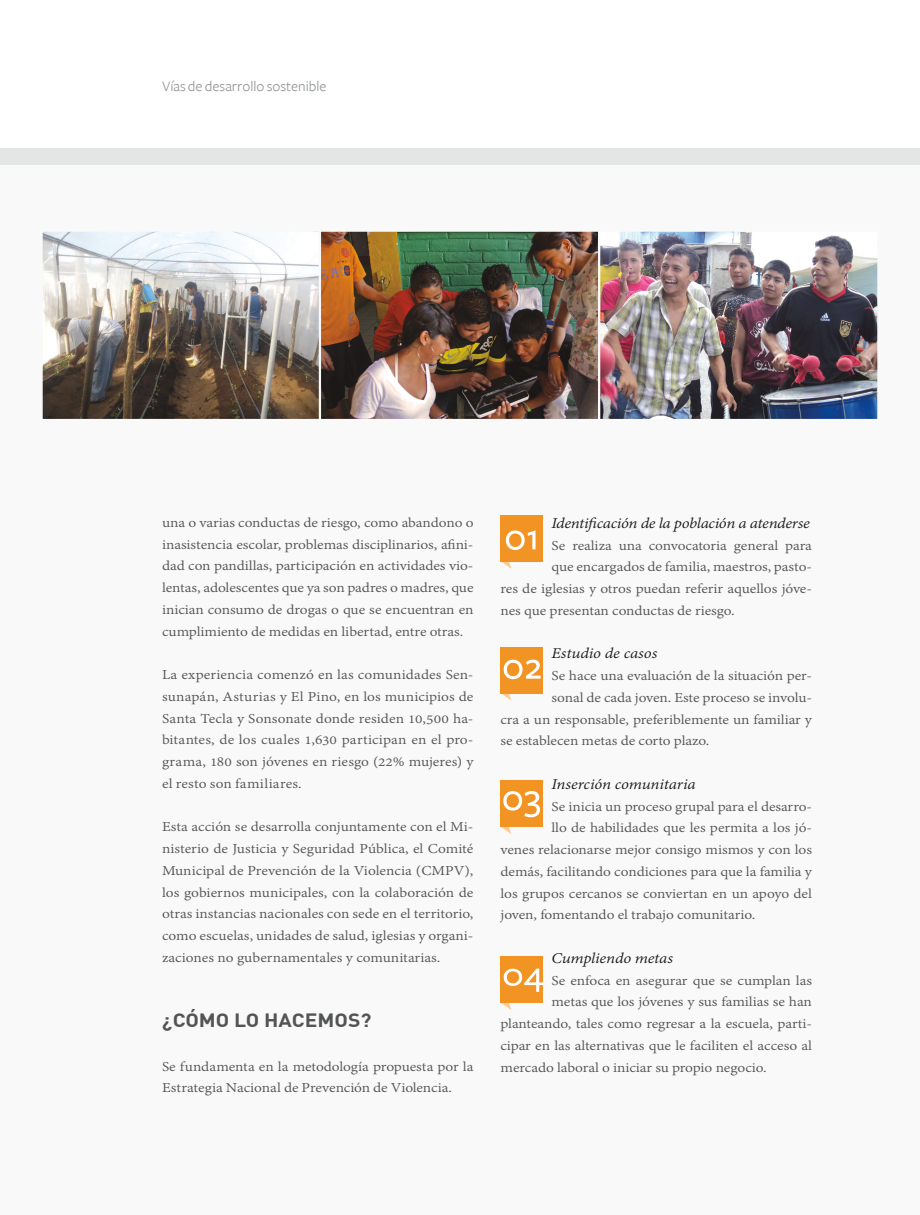
<style>
.page{position:relative;width:920px;height:1215px;background:#fff}
.page>*{position:absolute;margin:0;border:0;box-sizing:border-box;transform-origin:0 0}
.t1{font:700 18.9px "DIN Pro";color:#535554;scale:1.11 1}
.t2{font:italic 16.2px "Adobe Devanagari";letter-spacing:-.015em;color:#1c1b1a;scale:1.11 1}
.t3{font:15px "Freight Sans";color:#969898}
.t4{font:14.85px/21.8px "Adobe Devanagari";letter-spacing:-.005em;color:#535554;text-align:justify;scale:1.11 1}
</style>
<div class="page">
<div style="left:0;top:149px;width:919px;height:1066px;background:#f9f9f9"></div>
<svg style="left:502px;top:562px;width:9px;height:7px"></svg>
<div style="left:500px;top:515px;width:43px;height:47px;background:#f29423"></div>
<svg style="left:506px;top:530px;width:29px;height:20px"></svg>
<svg style="left:500px;top:693px;width:11px;height:7px"></svg>
<div style="left:500px;top:647px;width:43px;height:46px;background:#f29423"></div>
<svg style="left:504px;top:660px;width:37px;height:19px"></svg>
<svg style="left:501px;top:827px;width:10px;height:7px"></svg>
<div style="left:500px;top:780px;width:43px;height:47px;background:#f29423"></div>
<svg style="left:503px;top:791px;width:37px;height:26px"></svg>
<img style="left:43px;top:233px;width:833px;height:185px">
<div style="left:40px;top:230px;width:282px;height:191px;border:2px solid #f9f9f9"></div>
<div style="left:319px;top:230px;width:281px;height:191px;border:2px solid #f9f9f9"></div>
<div style="left:598px;top:230px;width:281px;height:191px;border:2px solid #f9f9f9"></div>
<svg style="left:501px;top:1003px;width:10px;height:7px"></svg>
<div style="left:500px;top:956px;width:43px;height:47px;background:#f29423"></div>
<svg style="left:504px;top:969px;width:39px;height:23px"></svg>
<div style="left:0;top:148px;width:919px;height:17px;background:#e4e5e5"></div>
<p class="t3" style="left:162px;top:78px;width:166px">Vías de desarrollo sostenible</p>
<p class="t4" style="left:162px;top:513px;width:282px">una o varias conductas de riesgo, como abandono o inasistencia escolar, problemas disciplinarios, afini&shy;dad con pandillas, participación en actividades vio&shy;lentas, adolescentes que ya son padres o madres, que inician consumo de drogas o que se encuentran en cumplimiento de medidas en libertad, entre otras.</p>
<p class="t4" style="left:162px;top:665px;width:282px">La experiencia comenzó en las comunidades Sen&shy;sunapán, Asturias y El Pino, en los municipios de Santa Tecla y Sonsonate donde residen 10,500 ha&shy;bitantes, de los cuales 1,630 participan en el pro&shy;grama, 180 son jóvenes en riesgo (22% mujeres) y el resto son familiares.</p>
<p class="t4" style="left:162px;top:817px;width:282px">Esta acción se desarrolla conjuntamente con el Mi&shy;nisterio de Justicia y Seguridad Pública, el Comité Municipal de Prevención de la Violencia (CMPV), los gobiernos municipales, con la colaboración de otras instancias nacionales con sede en el territorio, como escuelas, unidades de salud, iglesias y organi&shy;zaciones no gubernamentales y comunitarias.</p>
<p class="t1" style="left:162px;top:1008px;width:190px">¿CÓMO LO HACEMOS?</p>
<p class="t4" style="left:162px;top:1057px;width:282px">Se fundamenta en la metodología propuesta por la<br>Estrategia Nacional de Prevención de Violencia.</p>
<p class="t2" style="left:551px;top:514px;width:234px">Identificación de la población a atenderse</p>
<p class="t4" style="left:551px;top:536px;width:236px">Se realiza una convocatoria general para</p>
<p class="t4" style="left:551px;top:557px;width:236px">que encargados de familia, maestros, pasto-</p>
<p class="t4" style="left:500px;top:579px;width:282px">res de iglesias y otros puedan referir aquellos jóve-</p>
<p class="t4" style="left:500px;top:601px;width:212px">nes que presentan conductas de riesgo.</p>
<p class="t2" style="left:551px;top:645px;width:97px">Estudio de casos</p>
<p class="t4" style="left:551px;top:666px;width:236px">Se hace una evaluación de la situación per-</p>
<p class="t4" style="left:551px;top:688px;width:236px">sonal de cada joven. Este proceso se involu-</p>
<p class="t4" style="left:500px;top:710px;width:282px">cra a un responsable, preferiblemente un familiar y</p>
<p class="t4" style="left:500px;top:731px;width:190px">se establecen metas de corto plazo.</p>
<p class="t2" style="left:551px;top:775px;width:132px">Inserción comunitaria</p>
<p class="t4" style="left:551px;top:797px;width:236px">Se inicia un proceso grupal para el desarro-</p>
<p class="t4" style="left:551px;top:818px;width:236px">llo de habilidades que les permita a los jó-</p>
<p class="t4" style="left:500px;top:840px;width:282px">venes relacionarse mejor consigo mismos y con los</p>
<p class="t4" style="left:500px;top:862px;width:282px">demás, facilitando condiciones para que la familia y</p>
<p class="t4" style="left:500px;top:884px;width:282px">los grupos cercanos se conviertan en un apoyo del</p>
<p class="t4" style="left:500px;top:905px;width:231px">joven, fomentando el trabajo comunitario.</p>
<p class="t2" style="left:551px;top:949px;width:111px">Cumpliendo metas</p>
<p class="t4" style="left:551px;top:971px;width:236px">Se enfoca en asegurar que se cumplan las</p>
<p class="t4" style="left:551px;top:992px;width:236px">metas que los jóvenes y sus familias se han</p>
<p class="t4" style="left:500px;top:1014px;width:282px">planteando, tales como regresar a la escuela, parti-</p>
<p class="t4" style="left:500px;top:1036px;width:282px">cipar en las alternativas que le faciliten el acceso al</p>
<p class="t4" style="left:500px;top:1058px;width:241px">mercado laboral o iniciar su propio negocio.</p>
</div>
